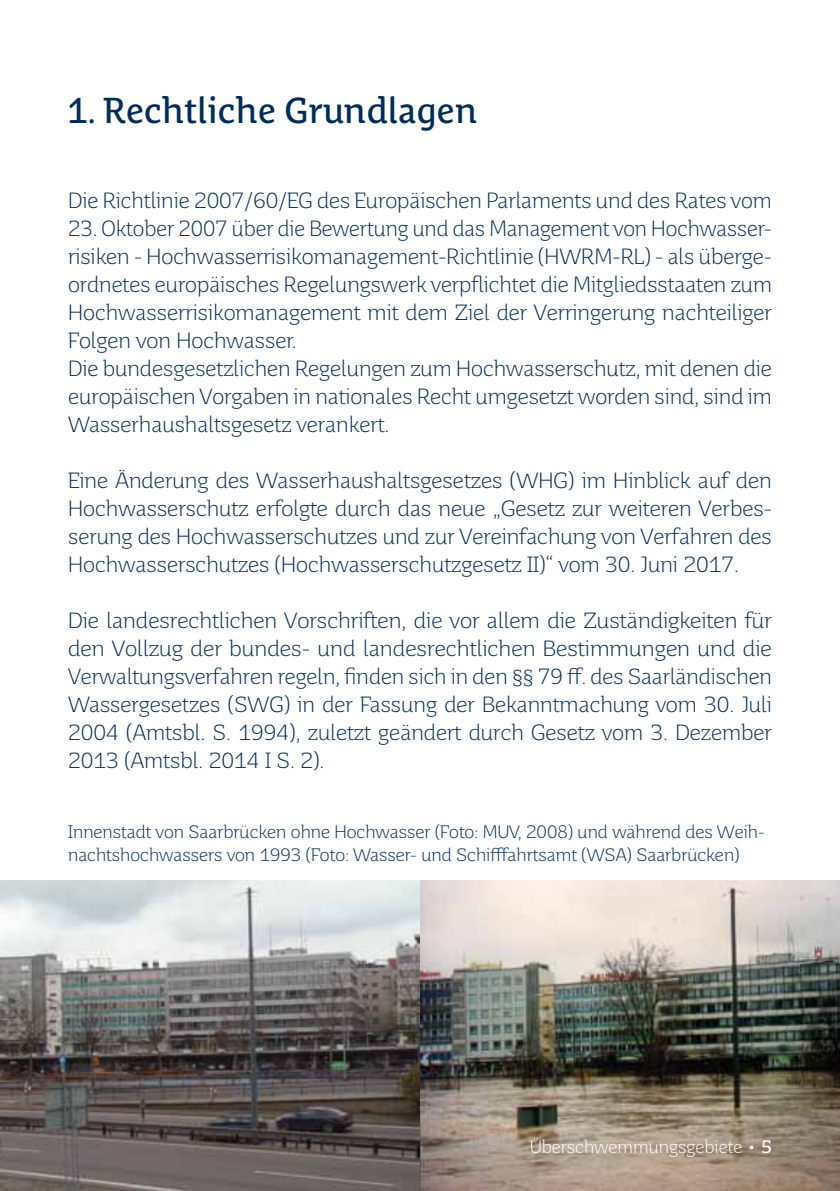
<style>
.page{position:relative;width:840px;height:1191px;background:#fff}
.page>*{position:absolute;margin:0;border:0;box-sizing:border-box;transform-origin:0 0}
.t1{font:36px "Saar Pro Headline";color:#002d5b}
.t2{font:300 22px/28px "Saar Pro";color:#002d5b;text-align:justify}
.t3{font:300 18px/23px "Saar Pro";color:#002d5b}
.t4{font:300 18px "Saar Pro";color:#fff}
.s1{font-weight:400}
</style>
<div class="page">
<img style="left:0;top:880px;width:420px;height:311px">
<img style="left:420px;top:880px;width:419px;height:311px">
<h1 class="t1" style="left:68px;top:89px;width:411px">1. Rechtliche Grundlagen</h1>
<p class="t2" style="left:68px;top:186px;width:704px">Die Richtlinie 2007/60/EG des Europäischen Parlaments und des Rates vom</p>
<p class="t2" style="left:68px;top:214px;width:705px;text-align:left">23. Oktober 2007 über die Bewertung und das Management von Hochwasser&shy;risiken - Hochwasserrisikomanagement-Richtlinie (HWRM-RL) - als überge&shy;ordnetes europäisches Regelungswerk verpflichtet die Mitgliedsstaaten zum Hochwasserrisikomanagement mit dem Ziel der Verringerung nachteiliger Folgen von Hochwasser.<br>Die bundesgesetzlichen Regelungen zum Hochwasserschutz, mit denen die europäischen Vorgaben in nationales Recht umgesetzt worden sind, sind im Wasserhaushaltsgesetz verankert.</p>
<p class="t2" style="left:68px;top:466px;width:705px">Eine Änderung des Wasserhaushaltsgesetzes (WHG) im Hinblick auf den Hochwasserschutz erfolgte durch das neue „Gesetz zur weiteren Verbes&shy;serung des Hochwasserschutzes und zur Vereinfachung von Verfahren des Hochwasserschutzes (Hochwasserschutzgesetz II)“ vom 30. Juni 2017.</p>
<p class="t2" style="left:68px;top:606px;width:705px">Die landesrechtlichen Vorschriften, die vor allem die Zuständigkeiten für den Vollzug der bundes- und landesrechtlichen Bestimmungen und die Verwaltungsverfahren regeln, finden sich in den §§ 79 ff. des Saarländischen Wassergesetzes (SWG) in der Fassung der Bekanntmachung vom 30. Juli 2004 (Amtsbl. S. 1994), zuletzt geändert durch Gesetz vom 3. Dezember 2013 (Amtsbl. 2014 I S. 2).</p>
<p class="t3" style="left:68px;top:820px;width:697px">Innenstadt von Saarbrücken ohne Hochwasser (Foto: MUV, 2008) und während des Weih&shy;nachtshochwassers von 1993 (Foto: Wasser- und Schifffahrtsamt (WSA) Saarbrücken)</p>
<p class="t4" style="left:530px;top:1136px;width:243px">Überschwemmungsgebiete <span class="s1">• 5</span></p>
</div>
